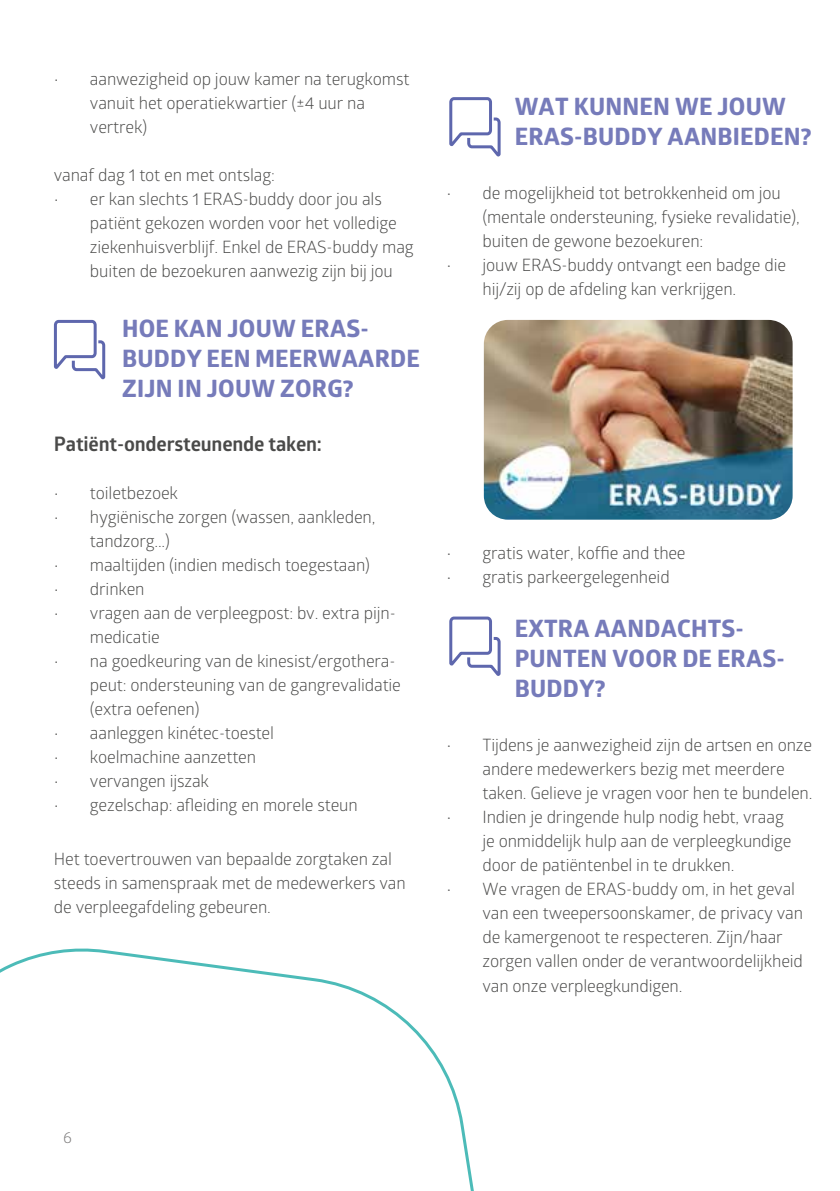
<style>
.page{position:relative;width:840px;height:1191px;background:#fff}
.page>*{position:absolute;margin:0;border:0;box-sizing:border-box;transform-origin:0 0}
.t1{font:700 24px/30px "Globerx";letter-spacing:.01em;color:#767bba}
.t2{font:700 20px "Glober";letter-spacing:-.01em;color:#4a4a49}
.t3{font:17px/24px "Glober";letter-spacing:-.01em;color:#4a4a49}
.t4{font:16px "Glober";color:#7c7b7b}
</style>
<div class="page">
<svg style="left:0;top:948px;width:474px;height:243px"></svg>
<svg style="left:449px;top:97px;width:52px;height:60px"></svg>
<svg style="left:449px;top:616px;width:52px;height:60px"></svg>
<svg style="left:53px;top:319px;width:53px;height:61px"></svg>
<img style="left:483px;top:320px;width:309px;height:199px">
<p class="t3" style="left:90px;top:66px;width:321px;text-indent:-36px">• aanwezigheid op jouw kamer na terugkomst vanuit het operatiekwartier (±4 uur na vertrek)</p>
<p class="t3" style="left:54px;top:162px;width:222px">vanaf dag 1 tot en met ontslag:</p>
<p class="t3" style="left:90px;top:186px;width:325px;text-indent:-36px">• er kan slechts 1 ERAS-buddy door jou als patiënt gekozen worden voor het volledige ziekenhuisverblijf. Enkel de ERAS-buddy mag buiten de bezoekuren aanwezig zijn bij jou</p>
<h1 class="t1" style="left:122px;top:313px;width:299px">HOE KAN JOUW ERAS-<br>BUDDY EEN MEERWAARDE<br>ZIJN IN JOUW ZORG?</h1>
<p class="t2" style="left:54px;top:429px;width:269px">Patiënt-ondersteunende taken:</p>
<p class="t3" style="left:54px;top:480px;width:126px">• toiletbezoek</p>
<p class="t3" style="left:90px;top:504px;width:287px;text-indent:-36px">• hygiënische zorgen (wassen, aankleden, tandzorg...)</p>
<p class="t3" style="left:54px;top:552px;width:317px">• maaltijden (indien medisch toegestaan)</p>
<p class="t3" style="left:54px;top:576px;width:92px">• drinken</p>
<p class="t3" style="left:90px;top:600px;width:307px;text-indent:-36px">• vragen aan de verpleegpost: bv. extra pijn&shy;medicatie</p>
<p class="t3" style="left:90px;top:648px;width:312px;text-indent:-36px">• na goedkeuring van de kinesist/ergothera&shy;peut: ondersteuning van de gangrevalidatie (extra oefenen)</p>
<p class="t3" style="left:54px;top:720px;width:221px">• aanleggen kinétec-toestel</p>
<p class="t3" style="left:54px;top:744px;width:203px">• koelmachine aanzetten</p>
<p class="t3" style="left:54px;top:768px;width:156px">• vervangen ijszak</p>
<p class="t3" style="left:54px;top:792px;width:305px">• gezelschap: afleiding en morele steun</p>
<p class="t3" style="left:54px;top:846px;width:353px">Het toevertrouwen van bepaalde zorgtaken zal steeds in samenspraak met de medewerkers van de verpleegafdeling gebeuren.</p>
<h1 class="t1" style="left:514px;top:91px;width:298px">WAT KUNNEN WE JOUW<br>ERAS-BUDDY AANBIEDEN?</h1>
<p class="t3" style="left:482px;top:180px;width:318px;text-indent:-36px">• de mogelijkheid tot betrokkenheid om jou (mentale ondersteuning, fysieke revalidatie), buiten de gewone bezoekuren:</p>
<p class="t3" style="left:482px;top:252px;width:305px;text-indent:-36px">• jouw ERAS-buddy ontvangt een badge die hij/zij op de afdeling kan verkrijgen.</p>
<p class="t3" style="left:446px;top:540px;width:240px">• gratis water, koffie and thee</p>
<p class="t3" style="left:446px;top:564px;width:225px">• gratis parkeergelegenheid</p>
<h1 class="t1" style="left:514px;top:613px;width:271px">EXTRA AANDACHTS-<br>PUNTEN VOOR DE ERAS-<br>BUDDY?</h1>
<p class="t3" style="left:482px;top:732px;width:331px;text-indent:-36px">• Tijdens je aanwezigheid zijn de artsen en onze andere medewerkers bezig met meerdere taken. Gelieve je vragen voor hen te bundelen.</p>
<p class="t3" style="left:482px;top:804px;width:310px;text-indent:-36px">• Indien je dringende hulp nodig hebt, vraag je onmiddelijk hulp aan de verpleegkundige door de patiëntenbel in te drukken.</p>
<p class="t3" style="left:482px;top:876px;width:322px;text-indent:-36px">• We vragen de ERAS-buddy om, in het geval van een tweepersoonskamer, de privacy van de kamergenoot te respecteren. Zijn/haar zorgen vallen onder de verantwoordelijkheid van onze verpleegkundigen.</p>
<p class="t4" style="left:63px;top:1125px;width:10px">6</p>
</div>
